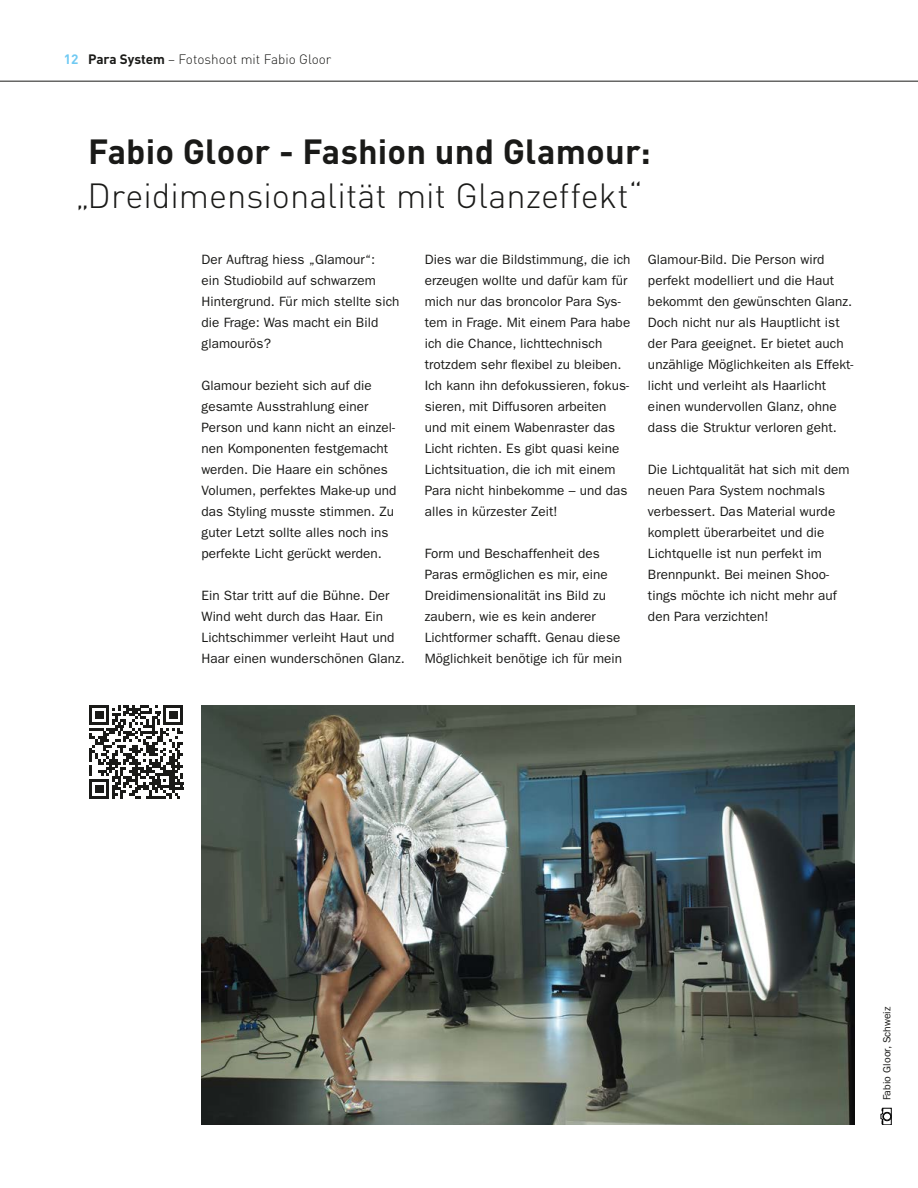
<style>
.page{position:relative;width:918px;height:1188px;background:#fff}
.page>*{position:absolute;margin:0;border:0;box-sizing:border-box;transform-origin:0 0}
.t1{font:300 34.5px "DINOT";color:#1a1a18}
.t2{font:700 34.5px "DINOT";letter-spacing:.005em;color:#1a1a18}
.t3{font:13.5px/21px "ITC Franklin Gothic Std";letter-spacing:.005em;color:#1a1a18}
.t4{font:300 13.5px "DINOT";color:#1a1a18}
.t5{font:10.5px "ITC Franklin Gothic Std";letter-spacing:.005em;color:#1a1a18}
.s1{font-weight:700;color:#70caf3}
.s2{font-weight:700}
</style>
<div class="page">
<svg style="left:89px;top:705px;width:94px;height:94px"></svg>
<hr style="left:163px;top:705px;width:20px;height:3px;background:#1a1a18">
<img style="left:201px;top:705px;width:653px;height:420px">
<svg style="left:881px;top:1107px;width:10px;height:18px"></svg>
<hr style="left:0;top:81px;width:918px;height:1px;background:#1a1a18">
<p class="t4" style="left:64px;top:50px;width:269px"><span class="s1">12</span> <span class="s2">Para System</span> – Fotoshoot mit Fabio Gloor</p>
<h1 class="t2" style="left:88px;top:128px;width:564px">Fabio Gloor - Fashion und Glamour:</h1>
<h1 class="t1" style="left:75px;top:172px;width:569px">„Dreidimensionalität mit Glanzeffekt“</h1>
<p class="t3" style="left:202px;top:249px;width:199px">Der Auftrag hiess „Glamour“:<br>ein Studiobild auf schwarzem<br>Hintergrund. Für mich stellte sich die Frage: Was macht ein Bild glamourös?</p>
<p class="t3" style="left:202px;top:375px;width:196px">Glamour bezieht sich auf die gesamte Ausstrahlung einer<br>Person und kann nicht an einzel&shy;nen Komponenten festgemacht werden. Die Haare ein schönes<br>Volumen, perfektes Make-up und das Styling musste stimmen. Zu guter Letzt sollte alles noch ins perfekte Licht gerückt werden.</p>
<p class="t3" style="left:202px;top:585px;width:205px">Ein Star tritt auf die Bühne. Der<br>Wind weht durch das Haar. Ein<br>Lichtschimmer verleiht Haut und<br>Haar einen wunderschönen Glanz.</p>
<p class="t3" style="left:425px;top:249px;width:207px">Dies war die Bildstimmung, die ich erzeugen wollte und dafür kam für mich nur das broncolor Para Sys&shy;tem in Frage. Mit einem Para habe ich die Chance, lichttechnisch trotzdem sehr flexibel zu bleiben.<br>Ich kann ihn defokussieren, fokus&shy;sieren, mit Diffusoren arbeiten und mit einem Wabenraster das<br>Licht richten. Es gibt quasi keine<br>Lichtsituation, die ich mit einem<br>Para nicht hinbekomme – und das alles in kürzester Zeit!</p>
<p class="t3" style="left:425px;top:543px;width:199px">Form und Beschaffenheit des<br>Paras ermöglichen es mir, eine<br>Dreidimensionalität ins Bild zu zaubern, wie es kein anderer<br>Lichtformer schafft. Genau diese<br>Möglichkeit benötige ich für mein</p>
<p class="t3" style="left:648px;top:249px;width:207px">Glamour-Bild. Die Person wird perfekt modelliert und die Haut bekommt den gewünschten Glanz.<br>Doch nicht nur als Hauptlicht ist der Para geeignet. Er bietet auch unzählige Möglichkeiten als Effekt&shy;licht und verleiht als Haarlicht einen wundervollen Glanz, ohne dass die Struktur verloren geht.</p>
<p class="t3" style="left:648px;top:459px;width:203px">Die Lichtqualität hat sich mit dem neuen Para System nochmals verbessert. Das Material wurde komplett überarbeitet und die<br>Lichtquelle ist nun perfekt im<br>Brennpunkt. Bei meinen Shoo&shy;tings möchte ich nicht mehr auf den Para verzichten!</p>
<p class="t5" style="left:881px;top:1100px;width:95px;rotate:-90deg">Fabio Gloor, Schweiz</p>
</div>
